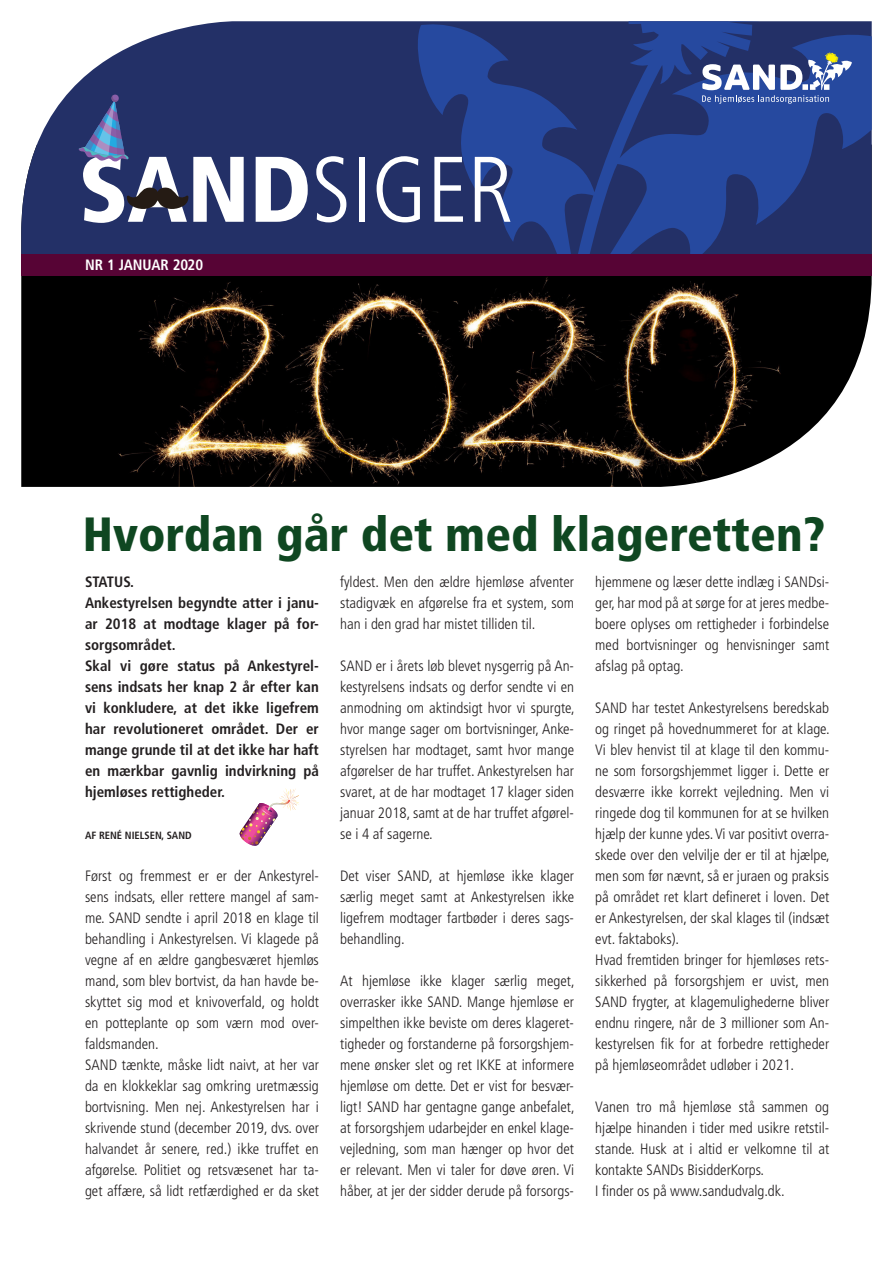
<style>
.page{position:relative;width:893px;height:1263px;background:#fff}
.page>*{position:absolute;margin:0;border:0;box-sizing:border-box;transform-origin:0 0}
.t1{font:300 condensed 93px "Frutiger";color:#fff}
.Rubrik{font:900 condensed 48px "Frutiger";color:#0f4721}
.By-line{font:300 condensed 15px/21px "Frutiger";color:#231f20;text-align:justify}
.By-line-2{font:700 condensed 15px/21px "Frutiger";color:#231f20;text-align:justify}
.t2{font:700 condensed 15px "Frutiger";color:#fff}
.By-line-3{font:700 condensed 10.5px "Frutiger";color:#231f20}
.s1{font-weight:900}
</style>
<div class="page">
<img style="left:21px;top:275px;width:851px;height:212px">
<div style="left:21px;top:21px;width:851px;height:234px;background:#233067"></div>
<svg style="left:413px;top:21px;width:459px;height:233px"></svg>
<div style="left:21px;top:254px;width:851px;height:21px;background:#570435"></div>
<svg style="left:702px;top:53px;width:150px;height:51px"></svg>
<svg style="left:127px;top:187px;width:61px;height:22px"></svg>
<svg style="left:79px;top:94px;width:50px;height:67px"></svg>
<svg style="left:239px;top:788px;width:60px;height:58px"></svg>
<p class="t1" style="left:79px;top:137px;width:437px"><span class="s1">SAND</span>SIGER</p>
<p class="t2" style="left:85px;top:256px;width:120px">NR 1 JANUAR 2020</p>
<p class="Rubrik" style="left:83px;top:505px;width:744px">Hvordan går det med klageretten?</p>
<p class="By-line-2" style="left:85px;top:571px;width:50px">STATUS.</p>
<p class="By-line-2" style="left:85px;top:592px;width:235px">Ankestyrelsen begyndte atter i janu&shy;ar 2018 at modtage klager på for&shy;sorgsområdet.</p>
<p class="By-line-2" style="left:85px;top:655px;width:235px">Skal vi gøre status på Ankestyrel&shy;sens indsats her knap 2 år efter kan vi konkludere, at det ikke ligefrem har revolutioneret området. Der er mange grunde til at det ikke har haft en mærkbar gavnlig indvirkning på hjemløses rettigheder.</p>
<p class="By-line-3" style="left:85px;top:829px;width:108px">AF RENÉ NIELSEN, SAND</p>
<p class="By-line" style="left:85px;top:865px;width:235px">Først og fremmest er er der Ankestyrel&shy;sens indsats, eller rettere mangel af sam&shy;me. SAND sendte i april 2018 en klage til behandling i Ankestyrelsen. Vi klagede på vegne af en ældre gangbesværet hjemløs mand, som blev bortvist, da han havde be&shy;skyttet sig mod et knivoverfald, og holdt en potteplante op som værn mod over&shy;faldsmanden.</p>
<p class="By-line" style="left:85px;top:1054px;width:235px">SAND tænkte, måske lidt naivt, at her var da en klokkeklar sag omkring uretmæssig bortvisning. Men nej. Ankestyrelsen har i skrivende stund (december 2019, dvs. over halvandet år senere, red.) ikke truffet en afgørelse. Politiet og retsvæsenet har ta&shy;get affære, så lidt retfærdighed er da sket</p>
<p class="By-line" style="left:595px;top:571px;width:235px">hjemmene og læser dette indlæg i SANDsi&shy;ger, har mod på at sørge for at jeres medbe&shy;boere oplyses om rettigheder i forbindelse med bortvisninger og henvisninger samt afslag på optag.</p>
<p class="By-line" style="left:595px;top:697px;width:236px">SAND har testet Ankestyrelsens beredskab og ringet på hovednummeret for at klage.<br>Vi blev henvist til at klage til den kommu&shy;ne som forsorgshjemmet ligger i. Dette er desværre ikke korrekt vejledning. Men vi ringede dog til kommunen for at se hvilken hjælp der kunne ydes. Vi var positivt overra&shy;skede over den velvilje der er til at hjælpe, men som før nævnt, så er juraen og praksis på området ret klart defineret i loven. Det er Ankestyrelsen, der skal klages til (indsæt evt. faktaboks).</p>
<p class="By-line" style="left:595px;top:949px;width:235px">Hvad fremtiden bringer for hjemløses rets&shy;sikkerhed på forsorgshjem er uvist, men SAND frygter, at klagemulighederne bliver endnu ringere, når de 3 millioner som An&shy;kestyrelsen fik for at forbedre rettigheder på hjemløseområdet udløber i 2021.</p>
<p class="By-line" style="left:595px;top:1096px;width:235px">Vanen tro må hjemløse stå sammen og hjælpe hinanden i tider med usikre retstil&shy;stande. Husk at i altid er velkomne til at kontakte SANDs BisidderKorps.</p>
<p class="By-line" style="left:595px;top:1180px;width:191px">I finder os på www.sandudvalg.dk.</p>
<p class="By-line" style="left:340px;top:571px;width:235px">fyldest. Men den ældre hjemløse afventer stadigvæk en afgørelse fra et system, som han i den grad har mistet tilliden til.</p>
<p class="By-line" style="left:340px;top:655px;width:236px">SAND er i årets løb blevet nysgerrig på An&shy;kestyrelsens indsats og derfor sendte vi en anmodning om aktindsigt hvor vi spurgte, hvor mange sager om bortvisninger, Anke&shy;styrelsen har modtaget, samt hvor mange afgørelser de har truffet. Ankestyrelsen har svaret, at de har modtaget 17 klager siden januar 2018, samt at de har truffet afgørel&shy;se i 4 af sagerne.</p>
<p class="By-line" style="left:340px;top:865px;width:235px">Det viser SAND, at hjemløse ikke klager særlig meget samt at Ankestyrelsen ikke ligefrem modtager fartbøder i deres sags&shy;behandling.</p>
<p class="By-line" style="left:340px;top:970px;width:236px">At hjemløse ikke klager særlig meget, overrasker ikke SAND. Mange hjemløse er simpelthen ikke beviste om deres klageret&shy;tigheder og forstanderne på forsorgshjem&shy;mene ønsker slet og ret IKKE at informere hjemløse om dette. Det er vist for besvær&shy;ligt! SAND har gentagne gange anbefalet, at forsorgshjem udarbejder en enkel klage&shy;vejledning, som man hænger op hvor det er relevant. Men vi taler for døve øren. Vi håber, at jer der sidder derude på forsorgs-</p>
</div>
